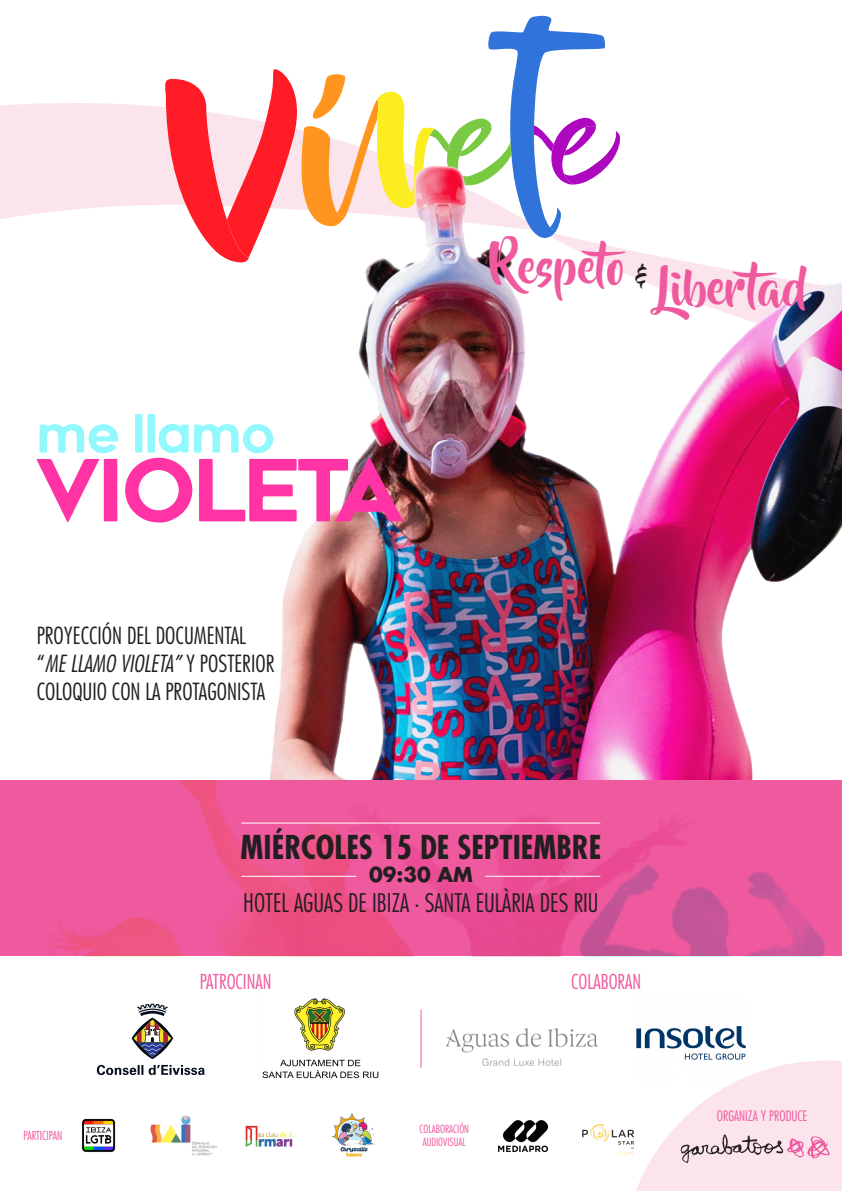
<style>
.page{position:relative;width:842px;height:1191px;background:#fff}
.page>*{position:absolute;margin:0;border:0;box-sizing:border-box;transform-origin:0 0}
.t1{font:47.6px "Beyond The Mountains";color:#ef599e}
.t2{font:700 condensed 32px "Futura";color:#231f20}
.t3{font:300 condensed 25px "Futura";color:#231f20}
.t4{font:300 condensed 23px/28px "Futura";color:#231f20}
.t5{font:300 condensed 20px "Futura";color:#ef599e}
.t6{font:700 20px "Futura";color:#231f20}
.t7{font:300 condensed 14px "Futura";color:#ef599e}
.t8{font:300 condensed 12px "Futura";color:#ef599e}
.t9{font:300 condensed 11px "Futura";color:#ef599e}
.s1{font-style:italic}
</style>
<div class="page">
<svg style="left:0;top:103px;width:165px;height:116px;background:#fce6ee"></svg>
<svg style="left:165px;top:16px;width:456px;height:246px"></svg>
<img style="left:243px;top:150px;width:599px;height:631px">
<svg style="left:37px;top:414px;width:366px;height:108px"></svg>
<img style="left:445px;top:1028px;width:153px;height:38px">
<img style="left:637px;top:1026px;width:108px;height:34px">
<hr style="left:421px;top:1009px;width:1px;height:58px;background:#ef599e">
<svg style="left:97px;top:1003px;width:107px;height:72px"></svg>
<img style="left:262px;top:998px;width:117px;height:81px">
<img style="left:82px;top:1118px;width:34px;height:34px">
<img style="left:150px;top:1115px;width:67px;height:41px">
<img style="left:245px;top:1125px;width:48px;height:22px">
<img style="left:332px;top:1113px;width:44px;height:44px">
<img style="left:498px;top:1120px;width:50px;height:31px">
<svg style="left:582px;top:1060px;width:260px;height:131px"></svg>
<img style="left:0;top:781px;width:842px;height:175px">
<hr style="left:241px;top:875px;width:115px;height:1px;background:#fff">
<hr style="left:485px;top:875px;width:115px;height:1px;background:#fff">
<hr style="left:241px;top:822px;width:359px;height:1px;background:#fff">
<svg style="left:635px;top:263px;width:12px;height:25px"></svg>
<p class="t1" style="left:489px;top:241px;width:152px">Respeto</p>
<p class="t1" style="left:658px;top:261px;width:151px">Libertad</p>
<p class="t4" style="left:37px;top:621px;width:239px">PROYECCIÓN DEL DOCUMENTAL “<span class="s1">ME LLAMO VIOLETA”</span> Y POSTERIOR<br>COLOQUIO CON LA PROTAGONISTA</p>
<p class="t2" style="left:240px;top:827px;width:362px">MIÉRCOLES 15 DE SEPTIEMBRE</p>
<p class="t6" style="left:369px;top:861px;width:105px">09:30 AM</p>
<p class="t3" style="left:243px;top:888px;width:357px">HOTEL AGUAS DE IBIZA · SANTA EULÀRIA DES RIU</p>
<p class="t8" style="left:24px;top:1128px;width:40px">PARTICIPAN</p>
<p class="t5" style="left:200px;top:969px;width:73px">PATROCINAN</p>
<p class="t5" style="left:571px;top:969px;width:71px">COLABORAN</p>
<p class="t9" style="left:420px;top:1122px;width:51px">COLABORACIÓN</p>
<p class="t9" style="left:423px;top:1135px;width:44px">AUDIOVISUAL</p>
<p class="t7" style="left:717px;top:1107px;width:92px">ORGANIZA Y PRODUCE</p>
</div>
